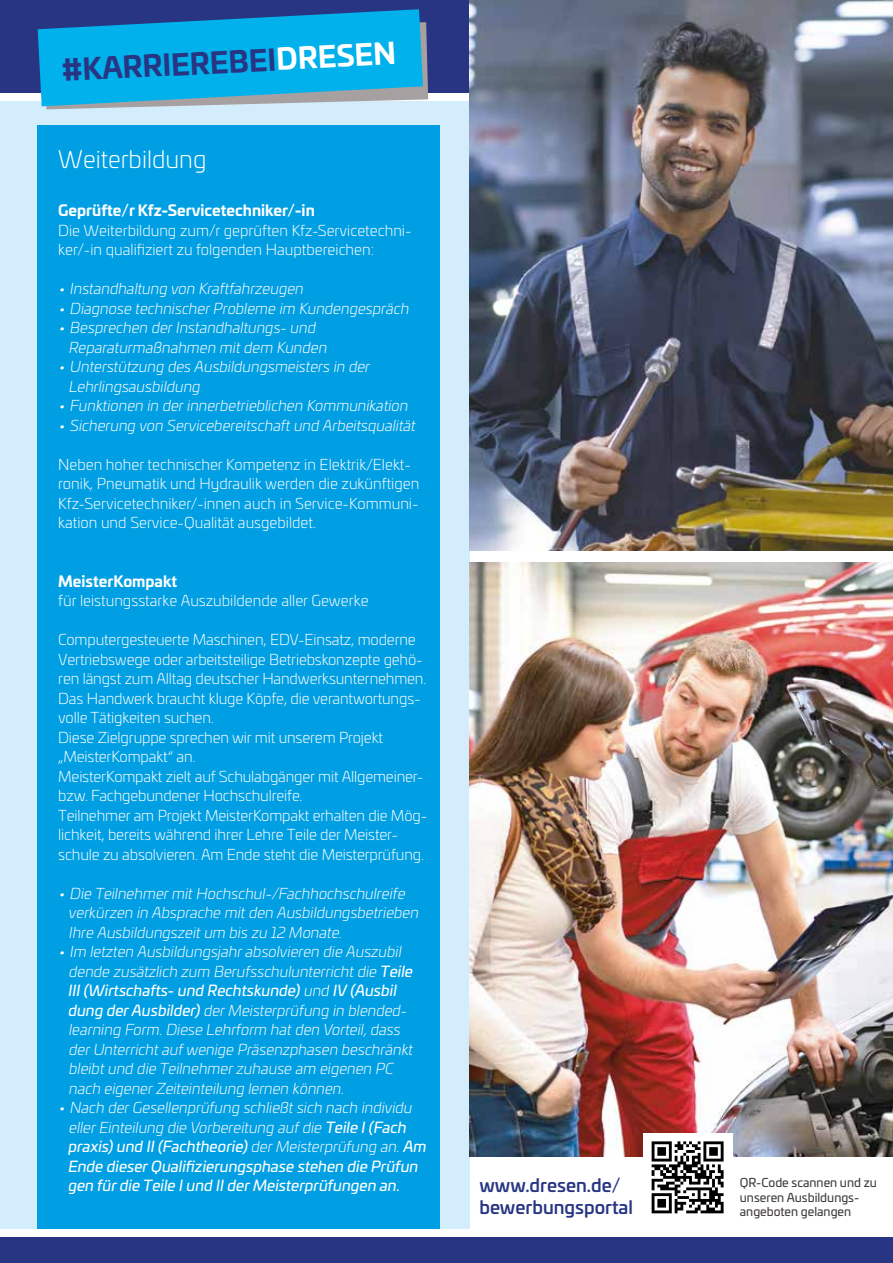
<style>
.page{position:relative;width:893px;height:1263px;background:#fff}
.page>*{position:absolute;margin:0;border:0;box-sizing:border-box;transform-origin:0 0}
.t1{font:700 28.95px "Univia Pro";color:#283583}
.t2{font:300 24px "Univia Pro";color:#fff}
.t3{font:500 18px/21.6px "Univia Pro";color:#283583}
.t4{font:300 15px/19.5px "Univia Pro";letter-spacing:-.01em;color:#fff}
.t5{font:italic 300 15px/19.5px "Univia Pro";color:#fff}
.t6{font:italic 15px/19.5px "Univia Pro";color:#fff}
.t7{font:700 15px "Univia Pro";color:#fff}
.t8{font:12px/14.4px "Univia Pro";color:#423d3d}
.s1{color:#fff}
.s2{font-weight:400}
.s3{font-weight:300}
</style>
<div class="page">
<div style="left:0;top:0;width:470px;height:1229px;background:#d4edfc"></div>
<div style="left:0;top:0;width:600px;height:98px;background:#283583"></div>
<div style="left:0;top:93px;width:600px;height:8px;background:#fff"></div>
<svg style="left:38px;top:9px;width:390px;height:100px;background:#1da5d9"></svg>
<div style="left:0;top:1238px;width:893px;height:25px;background:#283583"></div>
<div style="left:37px;top:125px;width:402px;height:1104px;background:#009fe3"></div>
<img style="left:470px;top:562px;width:423px;height:595px">
<div style="left:643px;top:1133px;width:89px;height:89px;background:#fff"></div>
<svg style="left:651px;top:1141px;width:73px;height:73px"></svg>
<svg style="left:652px;top:1141px;width:72px;height:72px"></svg>
<img style="left:470px;top:0;width:423px;height:551px">
<h1 class="t1" style="left:61px;top:47px;width:336px;rotate:-3deg">#KARRIEREBEI<span class="s1">DRESEN</span></h1>
<h2 class="t2" style="left:58px;top:142px;width:150px">Weiterbildung</h2>
<p class="t7" style="left:58px;top:198px;width:258px">Geprüfte/r Kfz-Servicetechniker/-in</p>
<p class="t4" style="left:58px;top:220px;width:355px">Die Weiterbildung zum/r geprüften Kfz-Servicetechni&shy;ker/-in qualifiziert zu folgenden Hauptbereichen:</p>
<p class="t5" style="left:58px;top:278px;width:247px">• Instandhaltung von Kraftfahrzeugen</p>
<p class="t5" style="left:58px;top:298px;width:353px">• Diagnose technischer Probleme im Kundengespräch</p>
<p class="t5" style="left:69px;top:317px;width:260px;text-indent:-11px">• Besprechen der Instandhaltungs- und<br>Reparaturmaßnahmen mit dem Kunden</p>
<p class="t5" style="left:69px;top:356px;width:303px;text-indent:-11px">• Unterstützung des Ausbildungsmeisters in der<br>Lehrlingsausbildung</p>
<p class="t5" style="left:58px;top:395px;width:352px">• Funktionen in der innerbetrieblichen Kommunikation</p>
<p class="t5" style="left:58px;top:415px;width:359px">• Sicherung von Servicebereitschaft und Arbeitsqualität</p>
<p class="t4" style="left:58px;top:454px;width:363px">Neben hoher technischer Kompetenz in Elektrik/Elekt&shy;ronik, Pneumatik und Hydraulik werden die zukünftigen Kfz-Servicetechniker/-innen auch in Service-Kommuni&shy;kation und Service-Qualität ausgebildet.</p>
<p class="t7" style="left:58px;top:569px;width:120px">MeisterKompakt</p>
<p class="t4" style="left:58px;top:590px;width:312px">für leistungsstarke Auszubildende aller Gewerke</p>
<p class="t4" style="left:58px;top:629px;width:371px">Computergesteuerte Maschinen, EDV-Einsatz, moderne Vertriebswege oder arbeitsteilige Betriebskonzepte gehö&shy;ren längst zum Alltag deutscher Handwerksunternehmen.<br>Das Handwerk braucht kluge Köpfe, die verantwortungs&shy;volle Tätigkeiten suchen.<br>Diese Zielgruppe sprechen wir mit unserem Projekt „MeisterKompakt“ an.<br>MeisterKompakt zielt auf Schulabgänger mit Allgemeiner&shy;bzw. Fachgebundener Hochschulreife.<br>Teilnehmer am Projekt MeisterKompakt erhalten die Mög&shy;lichkeit, bereits während ihrer Lehre Teile der Meister&shy;schule zu absolvieren. Am Ende steht die Meisterprüfung.</p>
<p class="t5" style="left:69px;top:883px;width:352px;text-indent:-11px">• Die Teilnehmer mit Hochschul-/Fachhochschulreife verkürzen in Absprache mit den Ausbildungsbetrieben<br>Ihre Ausbildungszeit um bis zu 12 Monate.</p>
<p class="t5" style="left:68px;top:941px;width:346px;text-indent:-10px">• Im letzten Ausbildungsjahr absolvieren die Auszubil dende zusätzlich zum Berufsschulunterricht die <span class="s2">Teile III (Wirtschafts- und Rechtskunde)</span> und <span class="s2">IV (Ausbil dung der Ausbilder)</span> der Meisterprüfung in blended&shy;learning Form. Diese Lehrform hat den Vorteil, dass der Unterricht auf wenige Präsenzphasen beschränkt bleibt und die Teilnehmer zuhause am eigenen PC nach eigener Zeiteinteilung lernen können.</p>
<p class="t6" style="left:68px;top:1097px;width:360px;text-indent:-10px"><span class="s3">• Nach der Gesellenprüfung schließt sich nach individu eller Einteilung die Vorbereitung auf die</span> Teile I (Fach praxis) und II (Fachtheorie) <span class="s3">der Meisterprüfung an.</span> Am Ende dieser Qualifizierungsphase stehen die Prüfun gen für die Teile I und II der Meisterprüfungen an.</p>
<p class="t3" style="left:479px;top:1174px;width:155px">www.dresen.de/ bewerbungsportal</p>
<p class="t8" style="left:740px;top:1175px;width:139px">QR-Code scannen und zu unseren Ausbildungs&shy;angeboten gelangen</p>
</div>
